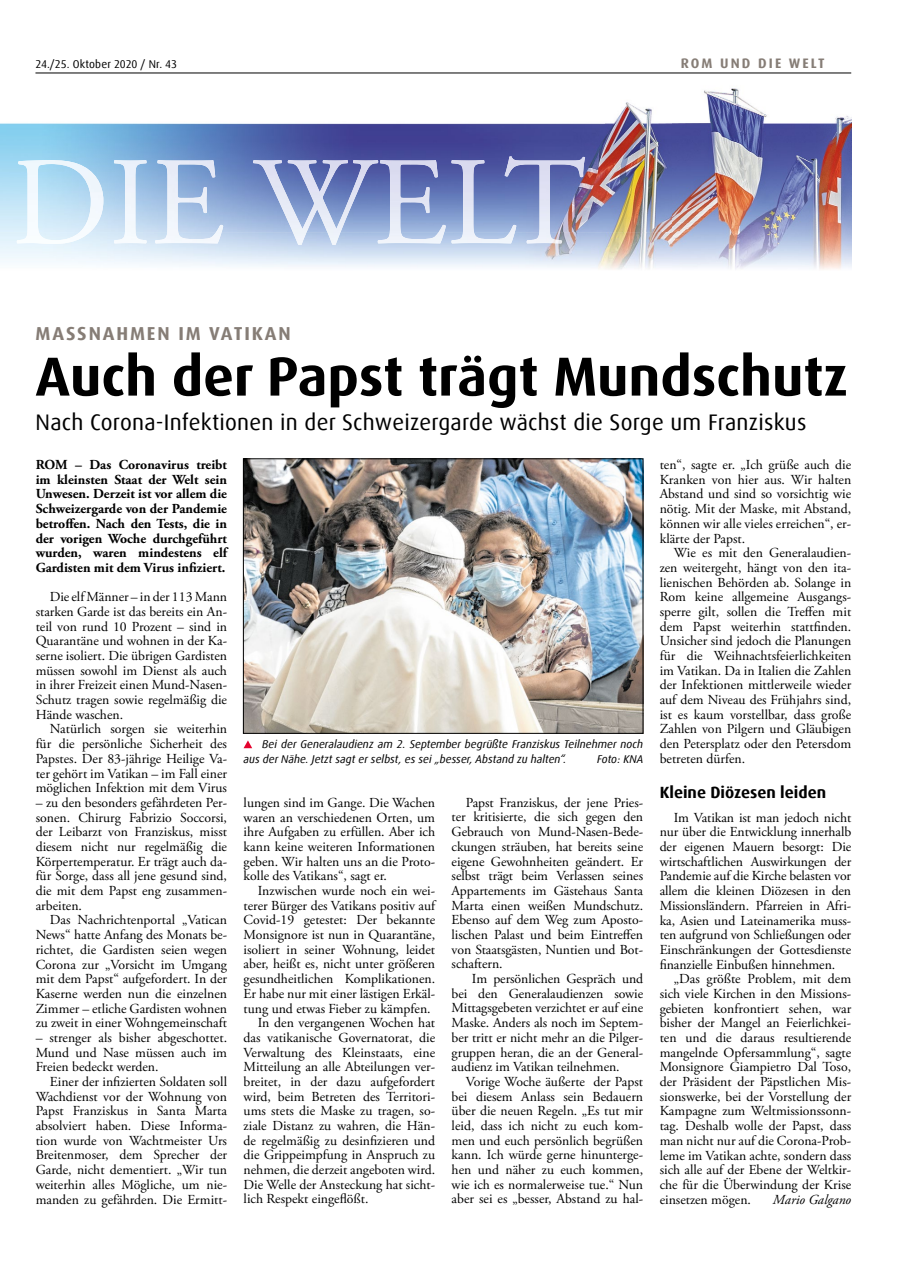
<style>
.page{position:relative;width:908px;height:1276px;background:#fff}
.page>*{position:absolute;margin:0;border:0;box-sizing:border-box;transform-origin:0 0}
.t1{font:700 55px "Dax Offc Pro";color:#000}
.t2{font:22.5px "Dax Offc Pro";letter-spacing:.01em;color:#000}
.t3{font:700 18.75px "Dax Offc Pro";letter-spacing:.1em;color:#867d76}
.t4{font:700 16.25px "Dax Offc Pro";color:#000}
.t5{font:13.75px/14.6px "Adobe Garamond Pro";color:#000;text-align:justify}
.t6{font:700 13.75px/14.6px "Adobe Garamond Pro";color:#000;text-align:justify}
.t7{font:700 13.75px "Dax Offc Pro";letter-spacing:.15em;color:#867d76}
.t8{font:italic 13.75px "Adobe Garamond Pro";color:#000}
.t9{font:italic 11.25px/14.8px "Dax Offc Pro";color:#000}
.t10{font:11.25px "Dax Offc Pro";letter-spacing:.005em;color:#000}
</style>
<div class="page">
<hr style="left:35px;top:73px;width:815px;height:1px;background:#000">
<img style="left:0;top:88px;width:850px;height:182px">
<img style="left:155px;top:160px;width:255px;height:85px">
<img style="left:409px;top:156px;width:176px;height:87px">
<img style="left:245px;top:460px;width:396px;height:271px">
<div style="left:243px;top:458px;width:400px;height:275px;border:1px solid #000"></div>
<svg style="left:243px;top:740px;width:9px;height:8px"></svg>
<p class="t10" style="left:35px;top:56px;width:143px">24./25. Oktober 2020 / Nr. 43</p>
<p class="t7" style="left:680px;top:54px;width:145px">ROM UND DIE WELT</p>
<h3 class="t3" style="left:36px;top:322px;width:257px">MASSNAHMEN IM VATIKAN</h3>
<h1 class="t1" style="left:36px;top:341px;width:813px">Auch der Papst trägt Mundschutz</h1>
<h2 class="t2" style="left:36px;top:408px;width:772px">Nach Corona-Infektionen in der Schweizergarde wächst die Sorge um Franziskus</h2>
<p class="t5" style="left:659px;top:458px;width:193px">ten“, sagte er. „Ich grüße auch die Kranken von hier aus. Wir halten Abstand und sind so vorsichtig wie nötig. Mit der Maske, mit Abstand, können wir alle vieles erreichen“, er&shy;klärte der Papst.</p>
<p class="t5" style="left:659px;top:546px;width:193px;text-indent:14px">Wie es mit den Generalaudien&shy;zen weitergeht, hängt von den ita&shy;lienischen Behörden ab. Solange in Rom keine allgemeine Ausgangs&shy;sperre gilt, sollen die Treffen mit dem Papst weiterhin stattfinden.<br>Unsicher sind jedoch die Planungen für die Weihnachtsfeierlichkeiten im Vatikan. Da in Italien die Zahlen der Infektionen mittlerweile wieder auf dem Niveau des Frühjahrs sind, ist es kaum vorstellbar, dass große Zahlen von Pilgern und Gläubigen den Petersplatz oder den Petersdom betreten dürfen.</p>
<p class="t4" style="left:659px;top:781px;width:168px">Kleine Diözesen leiden</p>
<p class="t5" style="left:659px;top:810px;width:193px;text-indent:14px">Im Vatikan ist man jedoch nicht nur über die Entwicklung innerhalb der eigenen Mauern besorgt: Die wirtschaftlichen Auswirkungen der Pandemie auf die Kirche belasten vor allem die kleinen Diözesen in den Missionsländern. Pfarreien in Afri&shy;ka, Asien und Lateinamerika muss&shy;ten aufgrund von Schließungen oder Einschränkungen der Gottesdienste finanzielle Einbußen hinnehmen.</p>
<p class="t5" style="left:659px;top:972px;width:193px;text-indent:14px">„Das größte Problem, mit dem sich viele Kirchen in den Missions&shy;gebieten konfrontiert sehen, war bisher der Mangel an Feierlichkei&shy;ten und die daraus resultierende mangelnde Opfersammlung“, sagte Monsignore Giampietro Dal Toso, der Präsident der Päpstlichen Mis&shy;sionswerke, bei der Vorstellung der Kampagne zum Weltmissionssonn&shy;tag. Deshalb wolle der Papst, dass man nicht nur auf die Corona-Prob&shy;leme im Vatikan achte, sondern dass sich alle auf der Ebene der Weltkir&shy;che für die Überwindung der Krise einsetzen mögen.</p>
<p class="t6" style="left:36px;top:457px;width:193px">ROM – Das Coronavirus treibt im kleinsten Staat der Welt sein Unwesen. Derzeit ist vor allem die Schweizergarde von der Pandemie betroffen. Nach den Tests, die in der vorigen Woche durchgeführt wurden, waren mindestens elf Gardisten mit dem Virus infiziert.</p>
<p class="t5" style="left:36px;top:590px;width:193px;text-indent:14px">Die elf Männer – in der 113 Mann starken Garde ist das bereits ein An&shy;teil von rund 10 Prozent – sind in Quarantäne und wohnen in der Ka&shy;serne isoliert. Die übrigen Gardisten müssen sowohl im Dienst als auch in ihrer Freizeit einen Mund-Nasen-Schutz tragen sowie regelmäßig die Hände waschen.</p>
<p class="t5" style="left:36px;top:722px;width:193px;text-indent:14px">Natürlich sorgen sie weiterhin für die persönliche Sicherheit des Papstes. Der 83-jährige Heilige Va&shy;ter gehört im Vatikan – im Fall einer möglichen Infektion mit dem Virus</p>
<p class="t5" style="left:36px;top:795px;width:193px">– zu den besonders gefährdeten Per&shy;sonen. Chirurg Fabrizio Soccorsi, der Leibarzt von Franziskus, misst diesem nicht nur regelmäßig die Körpertemperatur. Er trägt auch da&shy;für Sorge, dass all jene gesund sind, die mit dem Papst eng zusammen&shy;arbeiten.</p>
<p class="t5" style="left:36px;top:913px;width:193px;text-indent:14px">Das Nachrichtenportal „Vatican News“ hatte Anfang des Monats be&shy;richtet, die Gardisten seien wegen Corona zur „Vorsicht im Umgang mit dem Papst“ aufgefordert. In der Kaserne werden nun die einzelnen Zimmer – etliche Gardisten wohnen zu zweit in einer Wohngemeinschaft</p>
<p class="t5" style="left:36px;top:1030px;width:193px">– strenger als bisher abgeschottet.<br>Mund und Nase müssen auch im Freien bedeckt werden.</p>
<p class="t5" style="left:36px;top:1074px;width:193px;text-indent:14px">Einer der infizierten Soldaten soll Wachdienst vor der Wohnung von Papst Franziskus in Santa Marta absolviert haben. Diese Informa&shy;tion wurde von Wachtmeister Urs Breitenmoser, dem Sprecher der Garde, nicht dementiert. „Wir tun weiterhin alles Mögliche, um nie&shy;manden zu gefährden. Die Ermitt-</p>
<p class="t9" style="left:243px;top:737px;width:401px;text-indent:19px">Bei der Generalaudienz am 2. September begrüßte Franziskus Teilnehmer noch aus der Nähe. Jetzt sagt er selbst, es sei „besser, Abstand zu halten“.</p>
<p class="t9" style="left:597px;top:751px;width:48px">Foto: KNA</p>
<p class="t5" style="left:451px;top:795px;width:193px;text-indent:14px">Papst Franziskus, der jene Pries&shy;ter kritisierte, die sich gegen den Gebrauch von Mund-Nasen-Bede&shy;ckungen sträuben, hat bereits seine eigene Gewohnheiten geändert. Er selbst trägt beim Verlassen seines Appartements im Gästehaus Santa Marta einen weißen Mundschutz.<br>Ebenso auf dem Weg zum Aposto&shy;lischen Palast und beim Eintreffen von Staatsgästen, Nuntien und Bot&shy;schaftern.</p>
<p class="t5" style="left:451px;top:972px;width:193px;text-indent:20px">Im persönlichen Gespräch und bei den Generalaudienzen sowie Mittagsgebeten verzichtet er auf eine Maske. Anders als noch im Septem&shy;ber tritt er nicht mehr an die Pilger&shy;gruppen heran, die an der General&shy;audienz im Vatikan teilnehmen.</p>
<p class="t5" style="left:451px;top:1074px;width:193px;text-indent:14px">Vorige Woche äußerte der Papst bei diesem Anlass sein Bedauern über die neuen Regeln. „Es tut mir leid, dass ich nicht zu euch kom&shy;men und euch persönlich begrüßen kann. Ich würde gerne hinunterge&shy;hen und näher zu euch kommen, wie ich es normalerweise tue.“ Nun aber sei es „besser, Abstand zu hal-</p>
<p class="t5" style="left:243px;top:795px;width:193px">lungen sind im Gange. Die Wachen waren an verschiedenen Orten, um ihre Aufgaben zu erfüllen. Aber ich kann keine weiteren Informationen geben. Wir halten uns an die Proto&shy;kolle des Vatikans“, sagt er.</p>
<p class="t5" style="left:258px;top:884px;width:179px">Inzwischen wurde noch ein wei-</p>
<p class="t5" style="left:243px;top:898px;width:193px">terer Bürger des Vatikans positiv auf</p>
<p class="t5" style="left:243px;top:913px;width:193px">Covid-19 getestet: Der bekannte</p>
<p class="t5" style="left:243px;top:928px;width:193px">Monsignore ist nun in Quarantäne,</p>
<p class="t5" style="left:243px;top:942px;width:193px">isoliert in seiner Wohnung, leidet</p>
<p class="t5" style="left:243px;top:957px;width:193px">aber, heißt es, nicht unter größeren</p>
<p class="t5" style="left:243px;top:972px;width:193px">gesundheitlichen Komplikationen.</p>
<p class="t5" style="left:243px;top:986px;width:193px">Er habe nur mit einer lästigen Erkäl-</p>
<p class="t5" style="left:243px;top:1001px;width:188px">tung und etwas Fieber zu kämpfen.</p>
<p class="t5" style="left:258px;top:1016px;width:179px">In den vergangenen Wochen hat</p>
<p class="t5" style="left:243px;top:1030px;width:193px">das vatikanische Governatorat, die</p>
<p class="t5" style="left:243px;top:1045px;width:193px">Verwaltung des Kleinstaats, eine</p>
<p class="t5" style="left:243px;top:1060px;width:193px">Mitteilung an alle Abteilungen ver-</p>
<p class="t5" style="left:243px;top:1074px;width:193px">breitet, in der dazu aufgefordert</p>
<p class="t5" style="left:243px;top:1089px;width:193px">wird, beim Betreten des Territori-</p>
<p class="t5" style="left:243px;top:1104px;width:193px">ums stets die Maske zu tragen, so-</p>
<p class="t5" style="left:243px;top:1118px;width:193px">ziale Distanz zu wahren, die Hän-</p>
<p class="t5" style="left:243px;top:1133px;width:193px">de regelmäßig zu desinfizieren und</p>
<p class="t5" style="left:243px;top:1148px;width:193px">die Grippe impfung in Anspruch zu</p>
<p class="t5" style="left:243px;top:1163px;width:193px">nehmen, die derzeit angeboten wird.</p>
<p class="t5" style="left:243px;top:1177px;width:193px">Die Welle der Ansteckung hat sicht-</p>
<p class="t5" style="left:243px;top:1192px;width:126px">lich Respekt eingeflößt.</p>
<p class="t8" style="left:772px;top:1191px;width:80px">Mario Galgano</p>
</div>
